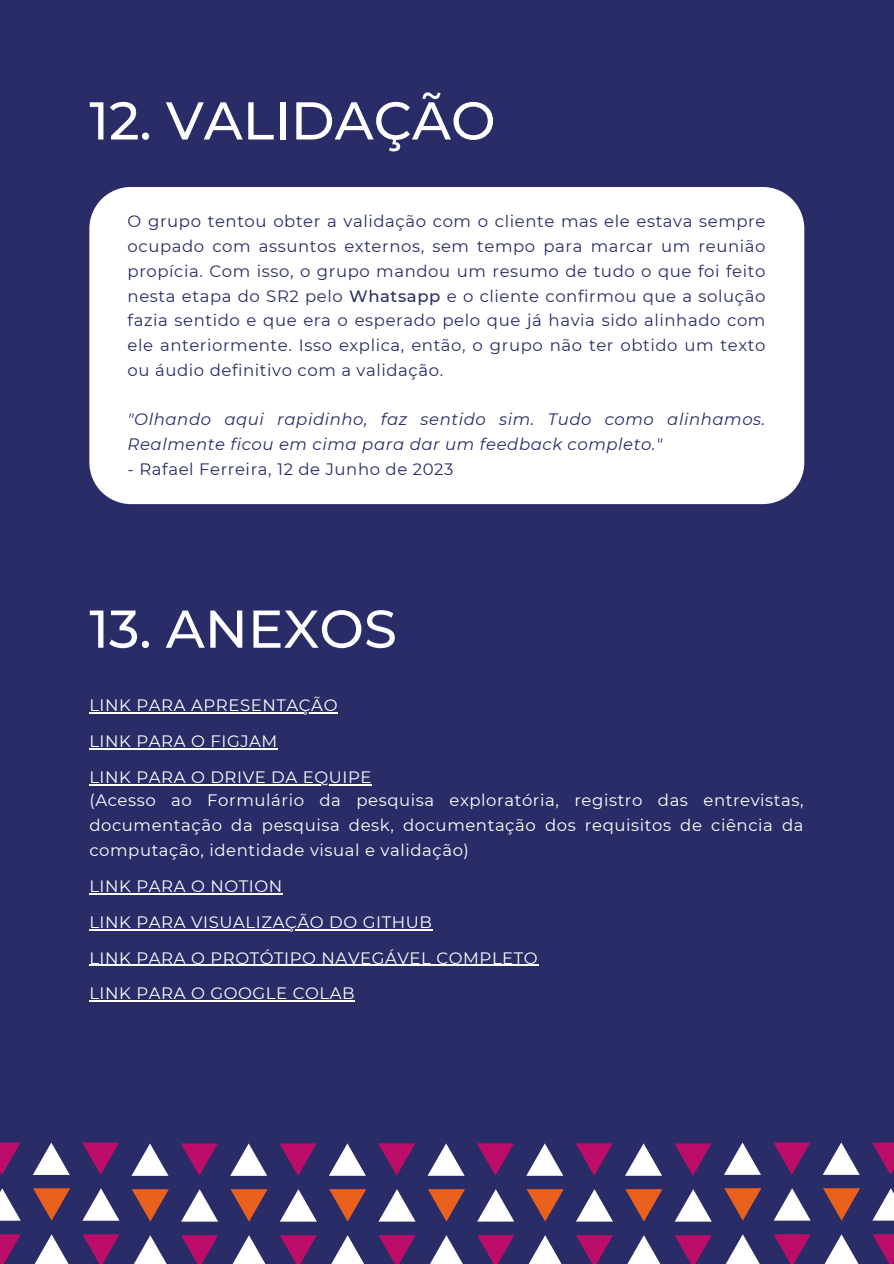
<style>
.page{position:relative;width:894px;height:1264px;background:#fff}
.page>*{position:absolute;margin:0;border:0;box-sizing:border-box;transform-origin:0 0}
.t1{font:500 53.1px "Montserrat";color:#fff}
.t2{font:16.5px/24.8px "Montserrat";letter-spacing:.035em;color:#2a2c67;text-align:justify}
.t3{font:16.5px/24.8px "Montserrat";letter-spacing:.035em;color:#fff;text-align:justify}
.t4{font:italic 16.5px/24.8px "Montserrat";letter-spacing:.035em;color:#2a2c67}
.s1{font-weight:500}
</style>
<div class="page">
<div style="left:0;top:0;width:893px;height:1263px;background:#2a2c67"></div>
<svg style="left:329px;top:1189px;width:37px;height:32px"></svg>
<svg style="left:379px;top:1189px;width:36px;height:32px"></svg>
<svg style="left:428px;top:1189px;width:37px;height:32px"></svg>
<svg style="left:477px;top:1189px;width:37px;height:32px"></svg>
<svg style="left:332px;top:1235px;width:32px;height:28px"></svg>
<svg style="left:378px;top:1235px;width:37px;height:28px"></svg>
<svg style="left:430px;top:1235px;width:33px;height:28px"></svg>
<svg style="left:477px;top:1235px;width:37px;height:28px"></svg>
<svg style="left:526px;top:1189px;width:37px;height:32px"></svg>
<svg style="left:576px;top:1189px;width:37px;height:32px"></svg>
<svg style="left:625px;top:1189px;width:37px;height:32px"></svg>
<svg style="left:529px;top:1235px;width:32px;height:28px"></svg>
<svg style="left:576px;top:1235px;width:37px;height:28px"></svg>
<svg style="left:628px;top:1235px;width:32px;height:28px"></svg>
<svg style="left:132px;top:1189px;width:37px;height:32px"></svg>
<svg style="left:181px;top:1189px;width:37px;height:32px"></svg>
<svg style="left:230px;top:1189px;width:37px;height:32px"></svg>
<svg style="left:280px;top:1189px;width:37px;height:32px"></svg>
<svg style="left:134px;top:1235px;width:32px;height:28px"></svg>
<svg style="left:181px;top:1235px;width:37px;height:28px"></svg>
<svg style="left:233px;top:1235px;width:32px;height:28px"></svg>
<svg style="left:280px;top:1235px;width:37px;height:28px"></svg>
<svg style="left:0;top:1188px;width:21px;height:32px"></svg>
<svg style="left:33px;top:1188px;width:37px;height:32px"></svg>
<svg style="left:83px;top:1188px;width:36px;height:32px"></svg>
<svg style="left:0;top:1234px;width:21px;height:29px"></svg>
<svg style="left:35px;top:1234px;width:33px;height:29px"></svg>
<svg style="left:82px;top:1234px;width:37px;height:29px"></svg>
<svg style="left:675px;top:1189px;width:36px;height:32px"></svg>
<svg style="left:674px;top:1235px;width:37px;height:28px"></svg>
<svg style="left:724px;top:1188px;width:37px;height:32px"></svg>
<svg style="left:774px;top:1188px;width:36px;height:32px"></svg>
<svg style="left:726px;top:1234px;width:33px;height:29px"></svg>
<svg style="left:773px;top:1234px;width:37px;height:29px"></svg>
<svg style="left:823px;top:1188px;width:36px;height:32px"></svg>
<svg style="left:872px;top:1188px;width:21px;height:32px"></svg>
<svg style="left:825px;top:1234px;width:33px;height:29px"></svg>
<svg style="left:872px;top:1234px;width:21px;height:29px"></svg>
<svg style="left:329px;top:1143px;width:37px;height:32px"></svg>
<svg style="left:378px;top:1143px;width:37px;height:32px"></svg>
<svg style="left:428px;top:1143px;width:36px;height:32px"></svg>
<svg style="left:477px;top:1143px;width:37px;height:32px"></svg>
<svg style="left:527px;top:1143px;width:36px;height:32px"></svg>
<svg style="left:575px;top:1143px;width:37px;height:32px"></svg>
<svg style="left:625px;top:1143px;width:37px;height:32px"></svg>
<svg style="left:132px;top:1143px;width:36px;height:32px"></svg>
<svg style="left:181px;top:1143px;width:37px;height:32px"></svg>
<svg style="left:230px;top:1143px;width:37px;height:32px"></svg>
<svg style="left:279px;top:1143px;width:37px;height:32px"></svg>
<svg style="left:0;top:1142px;width:20px;height:32px"></svg>
<svg style="left:33px;top:1142px;width:37px;height:32px"></svg>
<svg style="left:82px;top:1142px;width:37px;height:32px"></svg>
<svg style="left:674px;top:1143px;width:37px;height:32px"></svg>
<svg style="left:724px;top:1142px;width:36px;height:32px"></svg>
<svg style="left:773px;top:1142px;width:37px;height:32px"></svg>
<svg style="left:823px;top:1142px;width:36px;height:32px"></svg>
<svg style="left:872px;top:1142px;width:21px;height:32px"></svg>
<div style="left:89px;top:187px;width:715px;height:317px;background:#fff"></div>
<hr style="left:89px;top:929px;width:343px;height:1px;background:#fff">
<hr style="left:89px;top:712px;width:249px;height:1px;background:#fff">
<hr style="left:89px;top:748px;width:189px;height:1px;background:#fff">
<hr style="left:89px;top:893px;width:194px;height:1px;background:#fff">
<hr style="left:89px;top:784px;width:283px;height:1px;background:#fff">
<hr style="left:89px;top:964px;width:449px;height:1px;background:#fff">
<hr style="left:89px;top:1000px;width:266px;height:1px;background:#fff">
<h1 class="t1" style="left:89px;top:88px;width:407px">12. VALIDAÇÃO</h1>
<p class="t2" style="left:127px;top:209px;width:639px">O grupo tentou obter a validação com o cliente mas ele estava sempre ocupado com assuntos externos, sem tempo para marcar um reunião propícia. Com isso, o grupo mandou um resumo de tudo o que foi feito nesta etapa do SR2 pelo <span class="s1">Whatsapp</span> e o cliente confirmou que a solução fazia sentido e que era o esperado pelo que já havia sido alinhado com ele anteriormente. Isso explica, então, o grupo não ter obtido um texto ou áudio definitivo com a validação.</p>
<p class="t4" style="left:127px;top:407px;width:639px">"Olhando aqui rapidinho, faz sentido sim. Tudo como alinhamos.<br>Realmente ficou em cima para dar um feedback completo."</p>
<p class="t2" style="left:127px;top:456px;width:327px">- Rafael Ferreira, 12 de Junho de 2023</p>
<h1 class="t1" style="left:89px;top:596px;width:309px">13. ANEXOS</h1>
<h2 class="t3" style="left:89px;top:692px;width:249px">LINK PARA APRESENTAÇÃO</h2>
<h2 class="t3" style="left:89px;top:728px;width:189px">LINK PARA O FIGJAM</h2>
<h2 class="t3" style="left:89px;top:765px;width:283px">LINK PARA O DRIVE DA EQUIPE</h2>
<h2 class="t3" style="left:89px;top:788px;width:715px">(Acesso ao Formulário da pesquisa exploratória, registro das entrevistas, documentação da pesquisa desk, documentação dos requisitos de ciência da computação, identidade visual e validação)</h2>
<p class="t3" style="left:89px;top:873px;width:194px">LINK PARA O NOTION</p>
<h2 class="t3" style="left:89px;top:909px;width:344px">LINK PARA VISUALIZAÇÃO DO GITHUB</h2>
<h2 class="t3" style="left:89px;top:945px;width:450px">LINK PARA O PROTÓTIPO NAVEGÁVEL COMPLETO</h2>
<h2 class="t3" style="left:89px;top:981px;width:267px">LINK PARA O GOOGLE COLAB</h2>
</div>
